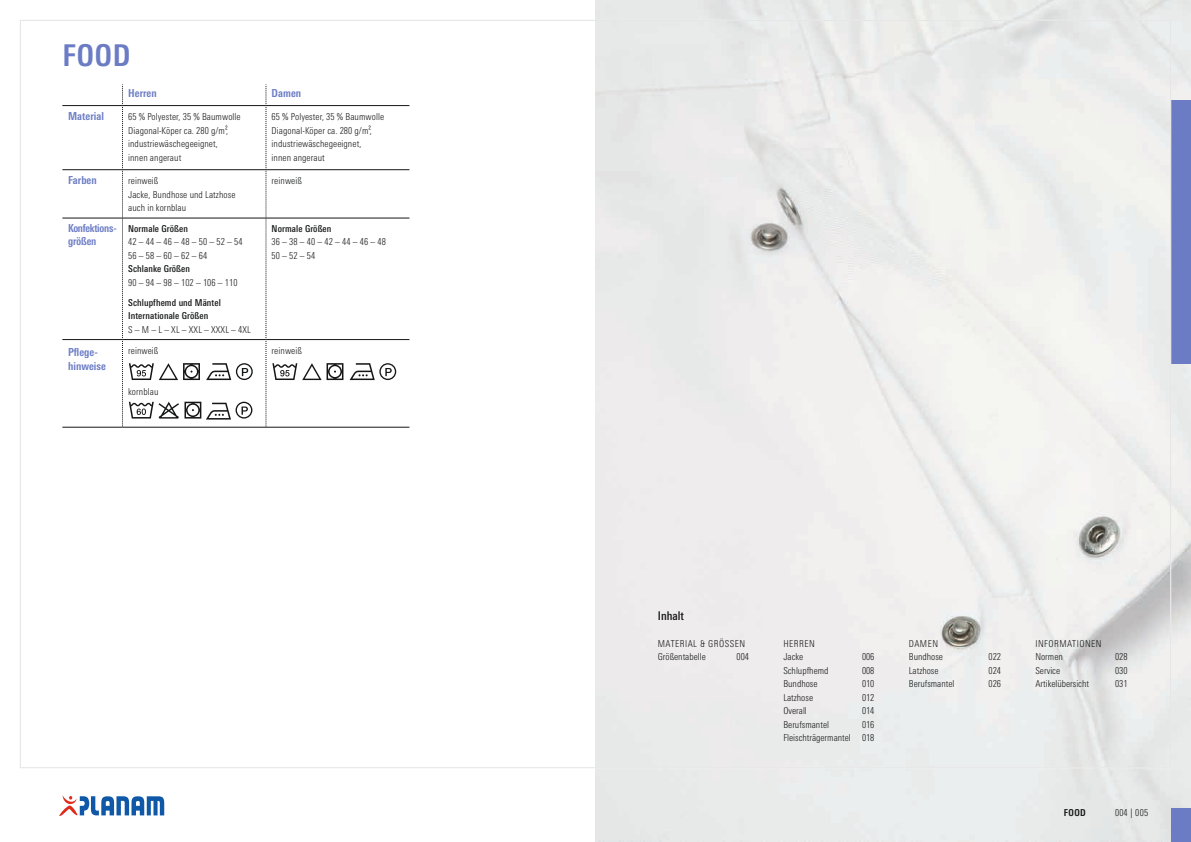
<style>
.page{position:relative;width:1191px;height:842px;background:#fff}
.page>*{position:absolute;margin:0;border:0;box-sizing:border-box;transform-origin:0 0}
.t1{font:700 condensed 30px "Univers Next Pro";color:#6b7cc5}
.t2{font:500 condensed 12px "Univers Next Pro";color:#151616}
.t3{font:700 condensed 11px/13.5px "Univers Next Pro";letter-spacing:.005em;color:#6b7cc5}
.t4{font:700 condensed 11px/13.5px "Univers Next Pro";letter-spacing:-.02em;color:#6b7cc5;scale:.96 1}
.t5{font:300 condensed 9.5px/13.5px "Univers Next Pro";letter-spacing:.01em;color:#151616}
.t6{font:500 condensed 9.5px/13.5px "Univers Next Pro";letter-spacing:.01em;color:#151616}
.t7{font:700 condensed 9.5px "Univers Next Pro";color:#151616}
</style>
<div class="page">
<img style="left:596px;top:0;width:595px;height:842px">
<div style="left:1171px;top:100px;width:20px;height:263px;background:#6b7cc5"></div>
<div style="left:1171px;top:808px;width:20px;height:34px;background:#6b7cc5"></div>
<hr style="left:62px;top:105px;width:60px;height:1px;background:#151616">
<hr style="left:123px;top:105px;width:143px;height:1px;background:#151616">
<hr style="left:266px;top:105px;width:143px;height:1px;background:#151616">
<hr style="left:62px;top:170px;width:60px;height:1px;background:#151616">
<hr style="left:123px;top:170px;width:143px;height:1px;background:#151616">
<hr style="left:266px;top:170px;width:143px;height:1px;background:#151616">
<hr style="left:62px;top:218px;width:60px;height:1px;background:#151616">
<hr style="left:123px;top:218px;width:143px;height:1px;background:#151616">
<hr style="left:266px;top:218px;width:143px;height:1px;background:#151616">
<hr style="left:62px;top:339px;width:60px;height:1px;background:#151616">
<hr style="left:123px;top:339px;width:143px;height:1px;background:#151616">
<hr style="left:266px;top:339px;width:143px;height:1px;background:#151616">
<svg style="left:122px;top:84px;width:1px;height:343px"></svg>
<hr style="left:62px;top:427px;width:60px;height:1px;background:#151616">
<hr style="left:122px;top:427px;width:144px;height:1px;background:#151616">
<hr style="left:266px;top:427px;width:143px;height:1px;background:#151616">
<svg style="left:129px;top:363px;width:71px;height:17px"></svg>
<svg style="left:206px;top:363px;width:47px;height:17px"></svg>
<svg style="left:129px;top:402px;width:123px;height:18px"></svg>
<svg style="left:266px;top:84px;width:77px;height:344px"></svg>
<svg style="left:349px;top:363px;width:47px;height:17px"></svg>
<svg style="left:59px;top:795px;width:105px;height:21px"></svg>
<h1 class="t1" style="left:62px;top:38px;width:70px">Food</h1>
<p class="t3" style="left:128px;top:86px;width:30px">Herren</p>
<p class="t3" style="left:272px;top:86px;width:31px">Damen</p>
<p class="t3" style="left:68px;top:109px;width:37px">Material</p>
<p class="t5" style="left:128px;top:110px;width:114px">65 % Polyester, 35 % Baumwolle<br>Diagonal-Köper ca. 280 g/m², industriewäschegeeignet,<br>innen angeraut</p>
<p class="t5" style="left:272px;top:110px;width:114px">65 % Polyester, 35 % Baumwolle<br>Diagonal-Köper ca. 280 g/m², industriewäschegeeignet,<br>innen angeraut</p>
<p class="t3" style="left:68px;top:174px;width:30px">Farben</p>
<p class="t5" style="left:128px;top:174px;width:109px">reinweiß<br>Jacke, Bundhose und Latzhose auch in kornblau</p>
<p class="t5" style="left:272px;top:174px;width:32px">reinweiß</p>
<p class="t4" style="left:68px;top:221px;width:52px">Konfektions&shy;größen</p>
<p class="t6" style="left:128px;top:221px;width:61px">Normale Größen</p>
<p class="t6" style="left:272px;top:221px;width:61px">Normale Größen</p>
<p class="t5" style="left:272px;top:235px;width:116px">36 – 38 – 40 – 42 – 44 – 46 – 48<br>50 – 52 – 54</p>
<p class="t5" style="left:128px;top:235px;width:116px">42 – 44 – 46 – 48 – 50 – 52 – 54<br>56 – 58 – 60 – 62 – 64</p>
<p class="t6" style="left:128px;top:262px;width:63px">Schlanke Größen</p>
<p class="t5" style="left:128px;top:275px;width:111px">90 – 94 – 98 – 102 – 106 – 110</p>
<p class="t6" style="left:128px;top:296px;width:94px">Schlupfhemd und Mäntel<br>Internationale Größen</p>
<p class="t5" style="left:128px;top:323px;width:124px">S – M – L – XL – XXL – XXXL – 4XL</p>
<p class="t3" style="left:68px;top:346px;width:39px">Pflege&shy;hinweise</p>
<p class="t5" style="left:128px;top:344px;width:32px">reinweiß</p>
<p class="t5" style="left:128px;top:384px;width:32px">kornblau</p>
<p class="t5" style="left:272px;top:344px;width:32px">reinweiß</p>
<p class="t2" style="left:658px;top:608px;width:28px">Inhalt</p>
<p class="t5" style="left:658px;top:637px;width:83px">Material &amp; GröSSen<br>Größentabelle</p>
<p class="t5" style="left:736px;top:650px;width:14px">004</p>
<p class="t5" style="left:783px;top:637px;width:27px">Herren<br>Jacke</p>
<p class="t5" style="left:862px;top:650px;width:14px">006</p>
<p class="t5" style="left:783px;top:664px;width:47px">Schlupfhemd</p>
<p class="t5" style="left:862px;top:664px;width:14px">008</p>
<p class="t5" style="left:783px;top:677px;width:36px">Bundhose</p>
<p class="t5" style="left:862px;top:677px;width:14px">010</p>
<p class="t5" style="left:783px;top:691px;width:31px">Latzhose</p>
<p class="t5" style="left:862px;top:691px;width:14px">012</p>
<p class="t5" style="left:783px;top:704px;width:25px">Overall</p>
<p class="t5" style="left:862px;top:704px;width:14px">014</p>
<p class="t5" style="left:783px;top:718px;width:47px">Berufsmantel</p>
<p class="t5" style="left:783px;top:718px;width:93px;text-align:right">016<br>Fleischträgermantel 018</p>
<p class="t5" style="left:909px;top:637px;width:36px">Damen<br>Bundhose</p>
<p class="t5" style="left:988px;top:650px;width:14px">022</p>
<p class="t5" style="left:1035px;top:637px;width:31px">Informationen<br>Normen</p>
<p class="t5" style="left:1115px;top:650px;width:14px">028</p>
<p class="t5" style="left:909px;top:664px;width:31px">Latzhose</p>
<p class="t5" style="left:988px;top:664px;width:14px">024</p>
<p class="t5" style="left:909px;top:677px;width:47px">Berufsmantel</p>
<p class="t5" style="left:988px;top:677px;width:14px">026</p>
<p class="t5" style="left:1035px;top:664px;width:26px">Service</p>
<p class="t5" style="left:1115px;top:664px;width:14px">030</p>
<p class="t5" style="left:1035px;top:677px;width:55px">Artikelübersicht</p>
<p class="t5" style="left:1115px;top:677px;width:14px">031</p>
<p class="t7" style="left:1063px;top:806px;width:23px">Food</p>
<p class="t5" style="left:1115px;top:805px;width:35px">004 | 005</p>
</div>
